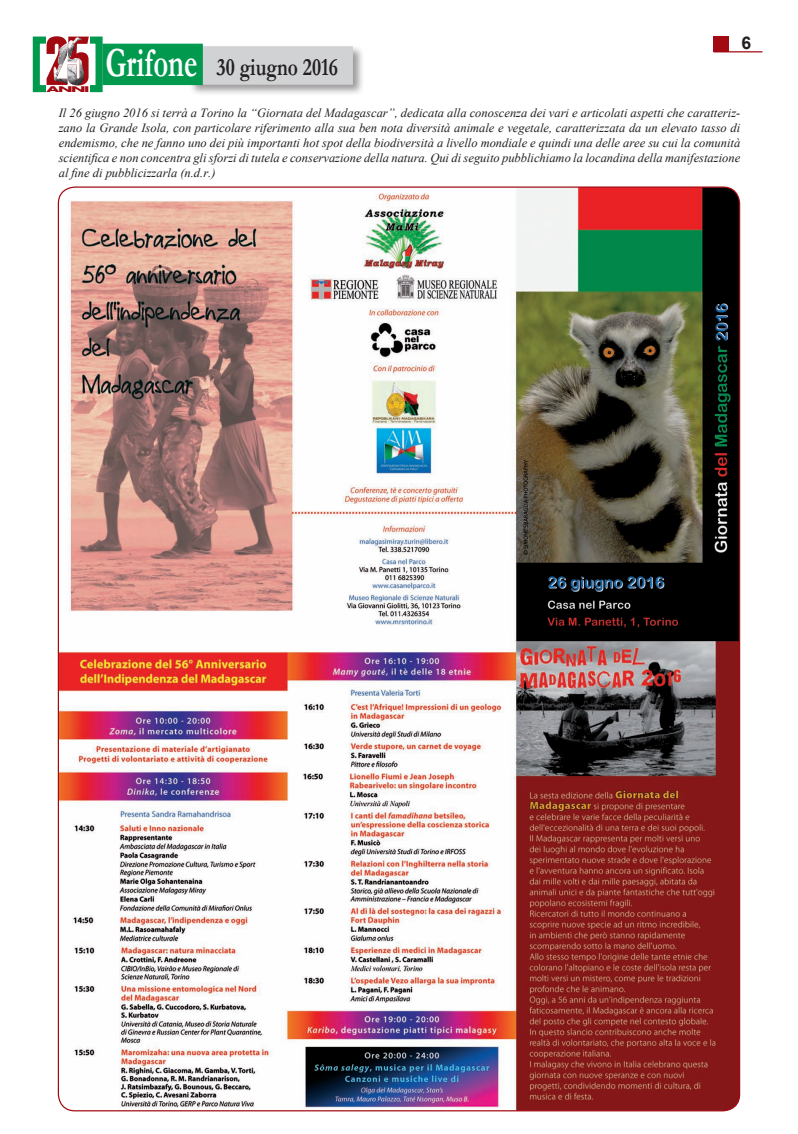
<style>
.page{position:relative;width:798px;height:1134px;background:#fff}
.page>*{position:absolute;margin:0;border:0;box-sizing:border-box;transform-origin:0 0}
.t1{font:700 25px "Garamond";color:#231f20;scale:.78 1}
.t2{font:700 17.5px "Arial";color:#231f20}
.t3{font:italic 12.5px/15px "Times New Roman";color:#231f20;text-align:justify}
.t4{font:700 7.62px "Futura";color:#a30910;scale:2.14 1}
.s1{font-size:41.88px;color:#fff}
</style>
<div class="page">
<img style="left:58px;top:187px;width:681px;height:924px">
<div style="left:33px;top:37px;width:70px;height:55px;border:7px solid #00994e"></div>
<div style="left:46px;top:35px;width:43px;height:58px;background:#fff"></div>
<svg style="left:47px;top:36px;width:42px;height:49px"></svg>
<div style="left:51px;top:36px;width:33px;height:49px;background:#231f20;opacity:.75"></div>
<div style="left:189px;top:44px;width:175px;height:53px;background:#231f20;opacity:.45"></div>
<div style="left:191px;top:46px;width:162px;height:39px;background:#d1d2d4;border:1px solid #d1d2d4"></div>
<div style="left:102px;top:44px;width:101px;height:41px;background:#00994e;border:1px solid #00994e"></div>
<hr style="left:713px;top:51px;width:49px;height:1px;background:#a30910">
<div style="left:713px;top:36px;width:15px;height:15px;background:#a30910"></div>
<p class="t4" style="left:47px;top:84px;width:22px">ANNI</p>
<h1 class="t1" style="left:106px;top:53px;width:299px"><span class="s1">Grifone</span> 30 giugno 2016</h1>
<h2 class="t2" style="left:741px;top:31px;width:11px">6</h2>
<p class="t3" style="left:59px;top:105px;width:682px">Il 26 giugno 2016 si terrà a Torino la “Giornata del Madagascar”, dedicata alla conoscenza dei vari e articolati aspetti che caratteriz&shy;zano la Grande Isola, con particolare riferimento alla sua ben nota diversità animale e vegetale, caratterizzata da un elevato tasso di endemismo, che ne fanno uno dei più importanti hot spot della biodiversità a livello mondiale e quindi una delle aree su cui la comunità scientifica e non concentra gli sforzi di tutela e conservazione della natura. Qui di seguito pubblichiamo la locandina della manifestazione al fine di pubblicizzarla (n.d.r.)</p>
</div>
